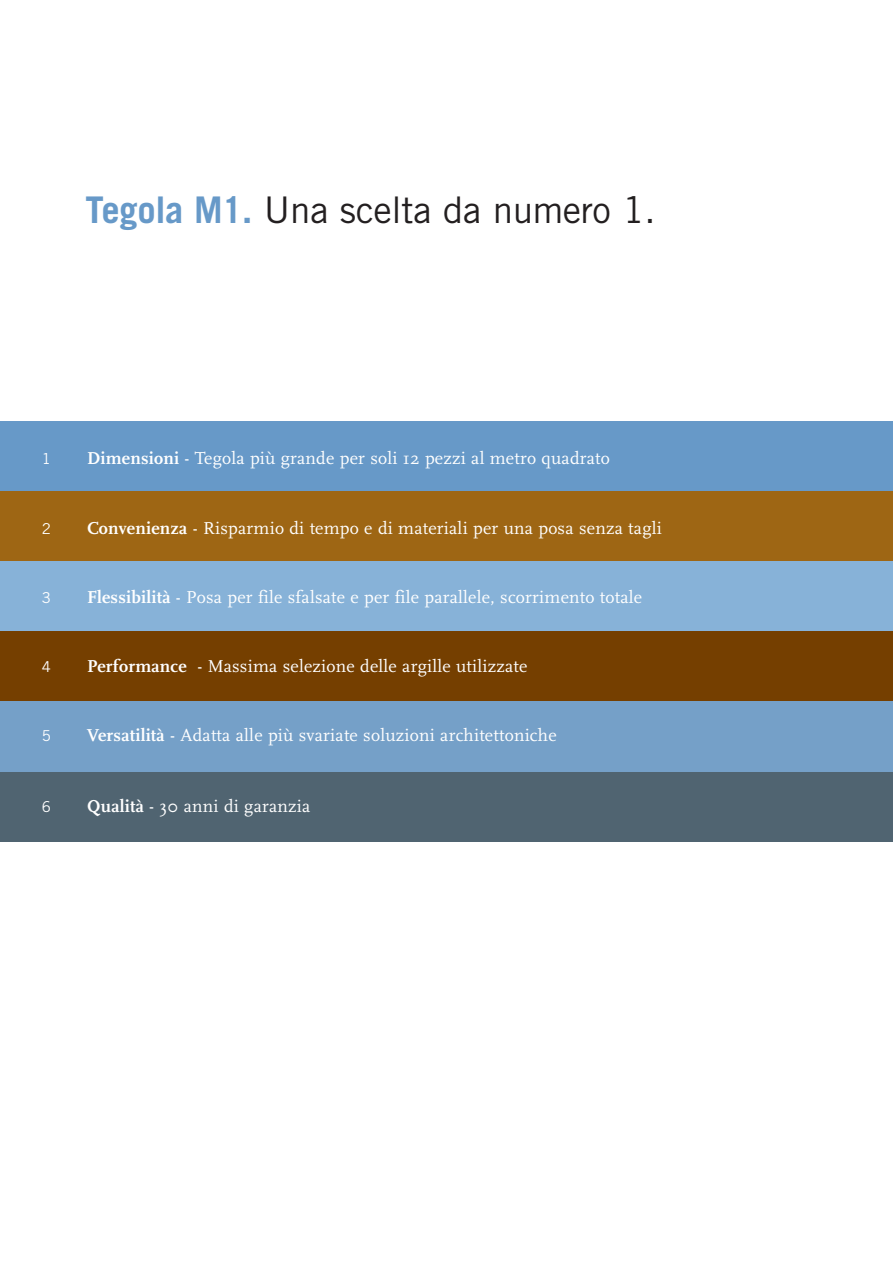
<style>
.page{position:relative;width:893px;height:1263px;background:#fff}
.page>*{position:absolute;margin:0;border:0;box-sizing:border-box;transform-origin:0 0}
.t1{font:36.75px "Trade Gothic";letter-spacing:-.01em;color:#231f20}
.t2{font:18px "Scala";letter-spacing:.01em;color:#fff}
.t3{font:15px "Trade Gothic";color:#fff}
.s1{font-weight:700;color:#6799c8}
.s2{font-weight:700}
</style>
<div class="page">
<div style="left:0;top:772px;width:893px;height:70px;background:#506471"></div>
<div style="left:0;top:421px;width:893px;height:70px;background:#6799c8"></div>
<div style="left:0;top:491px;width:893px;height:70px;background:#9e6614"></div>
<div style="left:0;top:561px;width:893px;height:71px;background:#87b2d8"></div>
<div style="left:0;top:632px;width:893px;height:70px;background:#753f00"></div>
<div style="left:0;top:702px;width:893px;height:70px;background:#75a0c8"></div>
<h1 class="t1" style="left:86px;top:197px;width:571px"><span class="s1">Tegola M1.</span> Una scelta da numero 1.</h1>
<p class="t3" style="left:42px;top:453px;width:11px">1</p>
<p class="t2" style="left:87px;top:449px;width:524px"><span class="s2">Dimensioni</span> - Tegola più grande per soli 12 pezzi al metro quadrato</p>
<p class="t3" style="left:42px;top:523px;width:11px">2</p>
<p class="t2" style="left:87px;top:519px;width:576px"><span class="s2">Convenienza</span> - Risparmio di tempo e di materiali per una posa senza tagli</p>
<p class="t3" style="left:42px;top:592px;width:11px">3</p>
<p class="t2" style="left:87px;top:588px;width:557px"><span class="s2">Flessibilità</span> - Posa per file sfalsate e per file parallele, scorrimento totale</p>
<p class="t3" style="left:42px;top:661px;width:11px">4</p>
<p class="t2" style="left:87px;top:657px;width:442px"><span class="s2">Performance</span> - Massima selezione delle argille utilizzate</p>
<p class="t3" style="left:42px;top:730px;width:11px">5</p>
<p class="t2" style="left:87px;top:726px;width:471px"><span class="s2">Versatilità</span> - Adatta alle più svariate soluzioni architettoniche</p>
<p class="t3" style="left:42px;top:801px;width:11px">6</p>
<p class="t2" style="left:87px;top:797px;width:225px"><span class="s2">Qualità</span> - 30 anni di garanzia</p>
</div>
